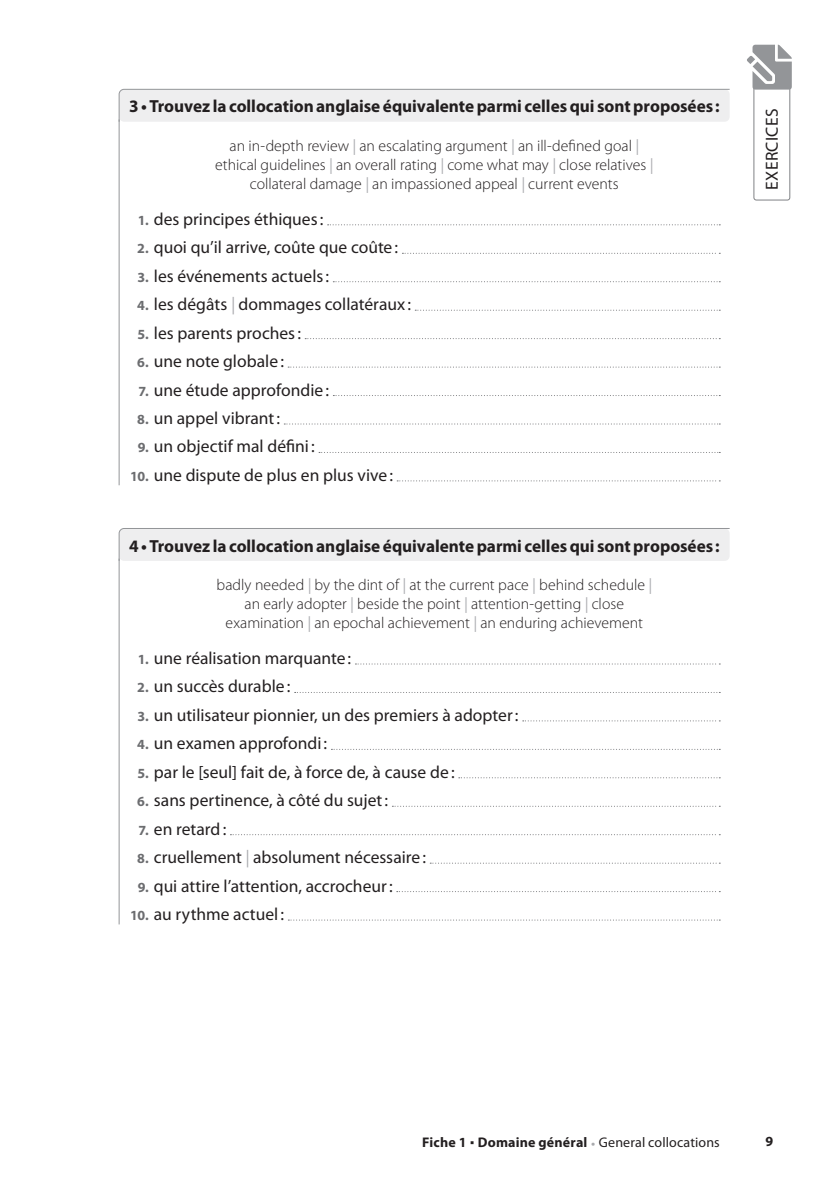
<style>
.page{position:relative;width:819px;height:1191px;background:#fff}
.page>*{position:absolute;margin:0;border:0;box-sizing:border-box;transform-origin:0 0}
.t1{font:17.5px "Myriad Pro";color:#231f20}
.t2{font:700 17.5px "Myriad Pro";color:#231f20}
.t3{font:300 15.75px/18.9px "Myriad Pro";color:#231f20;text-align:center}
.t4{font:700 14px "Myriad Pro";letter-spacing:.015em;color:#231f20}
.t5{font:14px "Myriad Pro";letter-spacing:.01em;color:#231f20}
.s1{font-weight:400;font-style:italic;color:#a8a9ad}
.s2{font-weight:700;font-size:14px;color:#6c6d70}
.s3{font-style:italic;color:#a8a9ad}
</style>
<div class="page">
<div style="left:118px;top:88px;width:612px;height:35px;background:#eeeeef"></div>
<hr style="left:119px;top:119px;width:1px;height:366px;background:#939598">
<svg style="left:327px;top:224px;width:393px;height:1px"></svg>
<svg style="left:402px;top:253px;width:318px;height:1px"></svg>
<svg style="left:333px;top:281px;width:387px;height:1px"></svg>
<svg style="left:415px;top:310px;width:305px;height:1px"></svg>
<svg style="left:305px;top:338px;width:415px;height:1px"></svg>
<svg style="left:288px;top:367px;width:432px;height:1px"></svg>
<svg style="left:333px;top:395px;width:387px;height:1px"></svg>
<svg style="left:284px;top:423px;width:436px;height:1px"></svg>
<svg style="left:319px;top:452px;width:401px;height:1px"></svg>
<svg style="left:397px;top:480px;width:323px;height:1px"></svg>
<div style="left:118px;top:528px;width:612px;height:34px;background:#eeeeef"></div>
<hr style="left:119px;top:558px;width:1px;height:366px;background:#939598">
<svg style="left:355px;top:663px;width:365px;height:1px"></svg>
<svg style="left:295px;top:692px;width:425px;height:1px"></svg>
<svg style="left:522px;top:720px;width:198px;height:1px"></svg>
<svg style="left:331px;top:749px;width:389px;height:1px"></svg>
<svg style="left:459px;top:777px;width:261px;height:1px"></svg>
<svg style="left:392px;top:806px;width:328px;height:1px"></svg>
<svg style="left:230px;top:834px;width:490px;height:1px"></svg>
<svg style="left:430px;top:862px;width:290px;height:1px"></svg>
<svg style="left:397px;top:891px;width:323px;height:1px"></svg>
<svg style="left:288px;top:919px;width:432px;height:1px"></svg>
<div style="left:753px;top:85px;width:37px;height:115px;border:1px solid #808285;border-radius:2px"></div>
<svg style="left:747px;top:45px;width:44px;height:45px"></svg>
<p class="t2" style="left:129px;top:95px;width:592px">3 • Trouvez la collocation anglaise équivalente parmi celles qui sont proposées:</p>
<p class="t3" style="left:215px;top:137px;width:439px">an in-depth review <span class="s1">|</span> an escalating argument <span class="s1">|</span> an ill-defined goal <span class="s1">| </span>ethical guidelines <span class="s1">|</span> an overall rating <span class="s1">|</span> come what may <span class="s1">|</span> close relatives <span class="s1">| </span>collateral damage <span class="s1">|</span> an impassioned appeal <span class="s1">|</span> current events</p>
<p class="t1" style="left:138px;top:209px;width:187px"><span class="s2">1.</span> des principes éthiques:</p>
<p class="t1" style="left:137px;top:238px;width:262px"><span class="s2">2.</span> quoi qu’il arrive, coûte que coûte:</p>
<p class="t1" style="left:137px;top:266px;width:193px"><span class="s2">3.</span> les événements actuels:</p>
<p class="t1" style="left:137px;top:295px;width:275px"><span class="s2">4.</span> les dégâts <span class="s3">|</span> dommages collatéraux :</p>
<p class="t1" style="left:137px;top:323px;width:165px"><span class="s2">5.</span> les parents proches:</p>
<p class="t1" style="left:137px;top:352px;width:148px"><span class="s2">6.</span> une note globale :</p>
<p class="t1" style="left:139px;top:380px;width:192px"><span class="s2">7.</span> une étude approfondie:</p>
<p class="t1" style="left:137px;top:408px;width:144px"><span class="s2">8.</span> un appel vibrant:</p>
<p class="t1" style="left:138px;top:437px;width:179px"><span class="s2">9.</span> un objectif mal défini :</p>
<p class="t1" style="left:130px;top:465px;width:264px"><span class="s2">10.</span> une dispute de plus en plus vive :</p>
<p class="t2" style="left:129px;top:534px;width:592px">4 • Trouvez la collocation anglaise équivalente parmi celles qui sont proposées:</p>
<p class="t3" style="left:216px;top:576px;width:437px">badly needed <span class="s1">|</span> by the dint of <span class="s1">|</span> at the current pace <span class="s1">|</span> behind schedule <span class="s1">| </span>an early adopter <span class="s1">|</span> beside the point <span class="s1">|</span> attention-getting <span class="s1">|</span> close examination <span class="s1">|</span> an epochal achievement <span class="s1">|</span> an enduring achievement</p>
<p class="t1" style="left:138px;top:648px;width:215px"><span class="s2">1.</span> une réalisation marquante:</p>
<p class="t1" style="left:137px;top:677px;width:155px"><span class="s2">2.</span> un succès durable :</p>
<p class="t1" style="left:137px;top:705px;width:382px"><span class="s2">3.</span> un utilisateur pionnier, un des premiers à adopter:</p>
<p class="t1" style="left:137px;top:734px;width:191px"><span class="s2">4.</span> un examen approfondi :</p>
<p class="t1" style="left:137px;top:762px;width:319px"><span class="s2">5.</span> par le [seul] fait de, à force de, à cause de:</p>
<p class="t1" style="left:137px;top:791px;width:252px"><span class="s2">6.</span> sans pertinence, à côté du sujet:</p>
<p class="t1" style="left:139px;top:819px;width:89px"><span class="s2">7.</span> en retard:</p>
<p class="t1" style="left:137px;top:847px;width:290px"><span class="s2">8.</span> cruellement <span class="s3">|</span> absolument nécessaire :</p>
<p class="t1" style="left:138px;top:876px;width:256px"><span class="s2">9.</span> qui attire l’attention, accrocheur:</p>
<p class="t1" style="left:130px;top:904px;width:156px"><span class="s2">10.</span> au rythme actuel :</p>
<p class="t1" style="left:762px;top:190px;width:81px;rotate:-90deg">Exercices</p>
<p class="t4" style="left:422px;top:1133px;width:167px">Fiche 1 Domaine général</p>
<p class="t4" style="left:765px;top:1132px;width:9px">9</p>
<p class="t5" style="left:599px;top:1135px;width:122px">General collocations</p>
</div>
